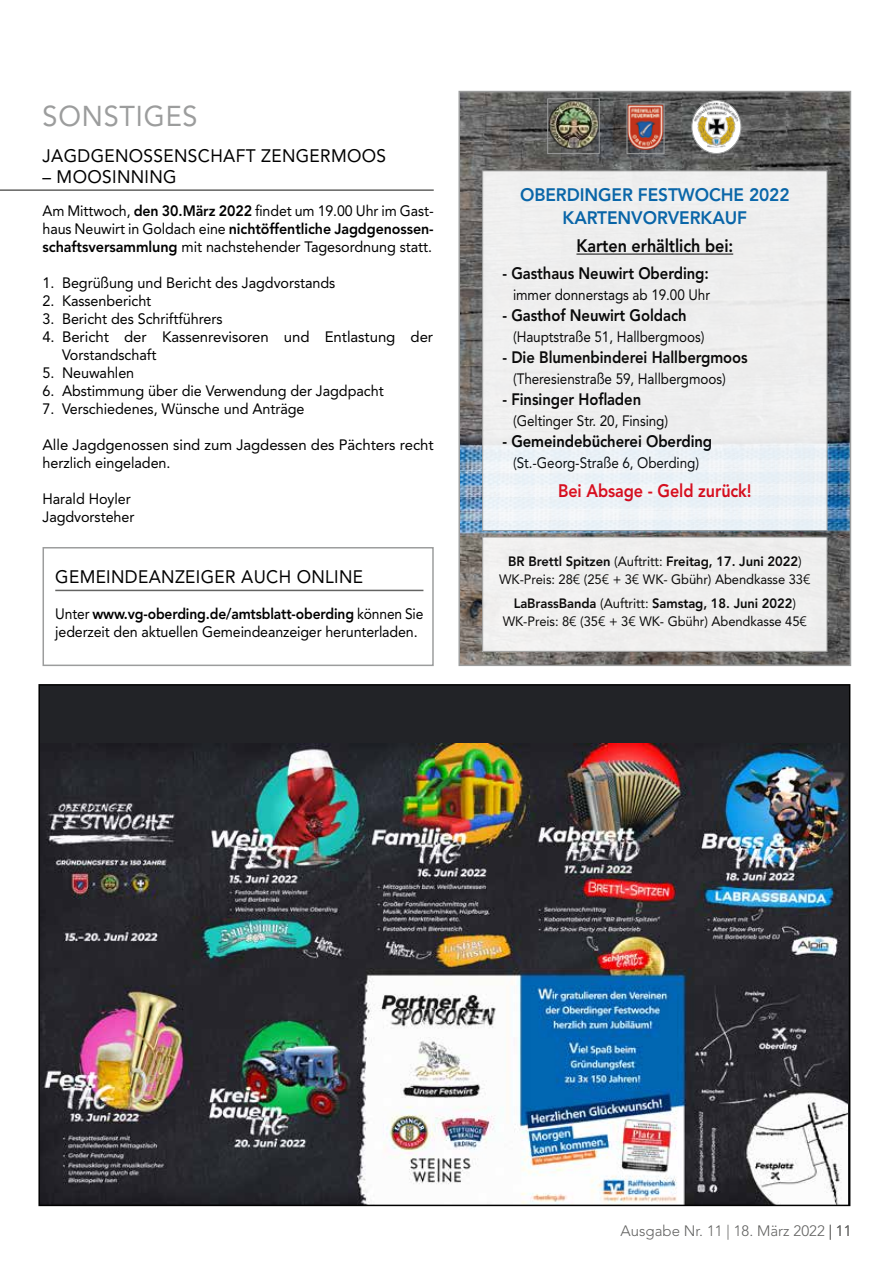
<style>
.page{position:relative;width:893px;height:1263px;background:#fff}
.page>*{position:absolute;margin:0;border:0;box-sizing:border-box;transform-origin:0 0}
.t1{font:28.5px "Avenir LT Std";letter-spacing:.03em;color:#9c9d9d;scale:.95 1}
.t2{font:18px "Avenir LT Std";letter-spacing:.02em;color:#000;scale:.96 1}
.t3{font:800 18px/22.5px "Avenir LT Std";letter-spacing:-.005em;color:#0067b1;text-align:center;scale:.96 1}
.t4{font:800 18px "Avenir LT Std";letter-spacing:-.005em;color:#e3000f;scale:.9 1}
.t5{font:800 18px "Avenir LT Std";letter-spacing:-.005em;color:#000;scale:.9 1}
.t6{font:800 16.5px "Avenir LT Std";letter-spacing:-.005em;color:#000;scale:.9 1}
.t7{font:15px/18px "Avenir LT Std";letter-spacing:-.005em;color:#000;scale:.96 1}
.t8{font:15px/18px "Avenir LT Std";letter-spacing:-.005em;color:#000;text-align:justify;scale:.94 1}
.t9{font:15px "Avenir LT Std";letter-spacing:-.005em;color:#000;scale:.9 1}
.t10{font:15px/18px "Avenir LT Std";letter-spacing:-.005em;color:#000}
.t11{font:15px/18px "Avenir LT Std";letter-spacing:-.005em;color:#000;scale:.92 1}
.t12{font:300 15px "Avenir LT Std";color:#636362}
.t13{font:13.5px/18px "Avenir LT Std";letter-spacing:-.005em;color:#000;text-align:center;scale:.96 1}
.s1{font-weight:800}
</style>
<div class="page">
<img style="left:461px;top:94px;width:387px;height:569px">
<div style="left:458px;top:91px;width:393px;height:575px;border:2px solid #9c9d9d"></div>
<div style="left:483px;top:171px;width:344px;height:359px;background:#eeefef"></div>
<hr style="left:576px;top:254px;width:157px;height:1px;background:#000">
<div style="left:482px;top:170px;width:345px;height:361px;border:1px solid #9c9d9d"></div>
<div style="left:483px;top:537px;width:344px;height:114px;background:#efefee"></div>
<div style="left:482px;top:537px;width:345px;height:115px;border:1px solid #9c9d9d"></div>
<img style="left:549px;top:100px;width:49px;height:50px">
<div style="left:547px;top:98px;width:53px;height:56px;border:1px solid #9c9d9d"></div>
<img style="left:629px;top:106px;width:33px;height:43px">
<div style="left:627px;top:104px;width:37px;height:50px;border:1px solid #9c9d9d"></div>
<svg style="left:692px;top:101px;width:49px;height:52px"></svg>
<img style="left:694px;top:103px;width:44px;height:44px">
<div style="left:691px;top:100px;width:50px;height:54px;border:1px solid #9c9d9d;border-radius:50%"></div>
<div style="left:39px;top:685px;width:811px;height:520px;background:#222327"></div>
<img style="left:41px;top:744px;width:806px;height:459px">
<hr style="left:55px;top:590px;width:368px;height:1px;background:#636362">
<div style="left:43px;top:547px;width:391px;height:119px;border:2px solid #9c9d9d"></div>
<hr style="left:0;top:189px;width:434px;height:2px;background:#636362">
<h1 class="t1" style="left:43px;top:100px;width:165px">SONSTIGES</h1>
<p class="t2" style="left:43px;top:145px;width:360px">JAGDGENOSSENSCHAFT ZENGERMOOS</p>
<p class="t2" style="left:43px;top:166px;width:141px">– MOOSINNING</p>
<p class="t8" style="left:43px;top:202px;width:418px">Am Mittwoch, <span class="s1">den 30.März 2022</span> findet um 19.00 Uhr im Gast&shy;haus Neuwirt in Goldach eine <span class="s1">nichtöffentliche Jagdgenossen&shy;schaftsversammlung</span> mit nachstehender Tagesordnung statt.</p>
<p class="t7" style="left:43px;top:274px;width:306px">1. Begrüßung und Bericht des Jagdvorstands</p>
<p class="t7" style="left:43px;top:292px;width:115px">2. Kassenbericht</p>
<p class="t7" style="left:43px;top:310px;width:189px">3. Bericht des Schriftführers</p>
<p class="t10" style="left:62px;top:328px;width:373px;text-indent:-20px">4. Bericht der Kassenrevisoren und Entlastung der<br>Vorstandschaft</p>
<p class="t7" style="left:43px;top:364px;width:97px">5. Neuwahlen</p>
<p class="t7" style="left:43px;top:382px;width:357px">6. Abstimmung über die Verwendung der Jagdpacht</p>
<p class="t7" style="left:43px;top:400px;width:274px">7. Verschiedenes, Wünsche und Anträge</p>
<p class="t10" style="left:43px;top:436px;width:393px">Alle Jagdgenossen sind zum Jagdessen des Pächters recht herzlich eingeladen.</p>
<p class="t7" style="left:43px;top:490px;width:97px">Harald Hoyler<br>Jagdvorsteher</p>
<p class="t2" style="left:55px;top:567px;width:322px">GEMEINDEANZEIGER AUCH ONLINE</p>
<p class="t11" style="left:55px;top:605px;width:402px">Unter <span class="s1">www.vg-oberding.de/amtsblatt-oberding</span> können Sie jederzeit den aktuellen Gemeindeanzeiger herunterladen.</p>
<p class="t3" style="left:520px;top:184px;width:282px">OBERDINGER FESTWOCHE 2022<br>KARTENVORVERKAUF</p>
<p class="t5" style="left:576px;top:235px;width:176px">Karten erhältlich bei:</p>
<p class="t6" style="left:502px;top:264px;width:231px">- Gasthaus Neuwirt Oberding:</p>
<p class="t9" style="left:513px;top:286px;width:220px">immer donnerstags ab 19.00 Uhr</p>
<p class="t6" style="left:502px;top:306px;width:206px">- Gasthof Neuwirt Goldach</p>
<p class="t9" style="left:513px;top:328px;width:214px">(Hauptstraße 51, Hallbergmoos)</p>
<p class="t6" style="left:502px;top:348px;width:274px">- Die Blumenbinderei Hallbergmoos</p>
<p class="t9" style="left:513px;top:370px;width:238px">(Theresienstraße 59, Hallbergmoos)</p>
<p class="t6" style="left:502px;top:390px;width:156px">- Finsinger Hofladen</p>
<p class="t9" style="left:513px;top:412px;width:174px">(Geltinger Str. 20, Finsing)</p>
<p class="t6" style="left:502px;top:432px;width:235px">- Gemeindebücherei Oberding</p>
<p class="t9" style="left:513px;top:454px;width:208px">(St.-Georg-Straße 6, Oberding)</p>
<p class="t4" style="left:558px;top:480px;width:217px">Bei Absage - Geld zurück!</p>
<p class="t13" style="left:499px;top:552px;width:326px"><span class="s1">BR Brettl Spitzen</span> (Auftritt: <span class="s1">Freitag, 17. Juni 2022</span>)<br>WK-Preis: 28€ (25€ + 3€ WK- Gbühr) Abendkasse 33€</p>
<p class="t13" style="left:503px;top:594px;width:318px"><span class="s1">LaBrassBanda</span> (Auftritt: <span class="s1">Samstag, 18. Juni 2022</span>)<br>WK-Preis: 8€ (35€ + 3€ WK- Gbühr) Abendkasse 45€</p>
<p class="t12" style="left:621px;top:1222px;width:232px">Ausgabe Nr. 11 | 18. März 2022 | 11</p>
</div>
